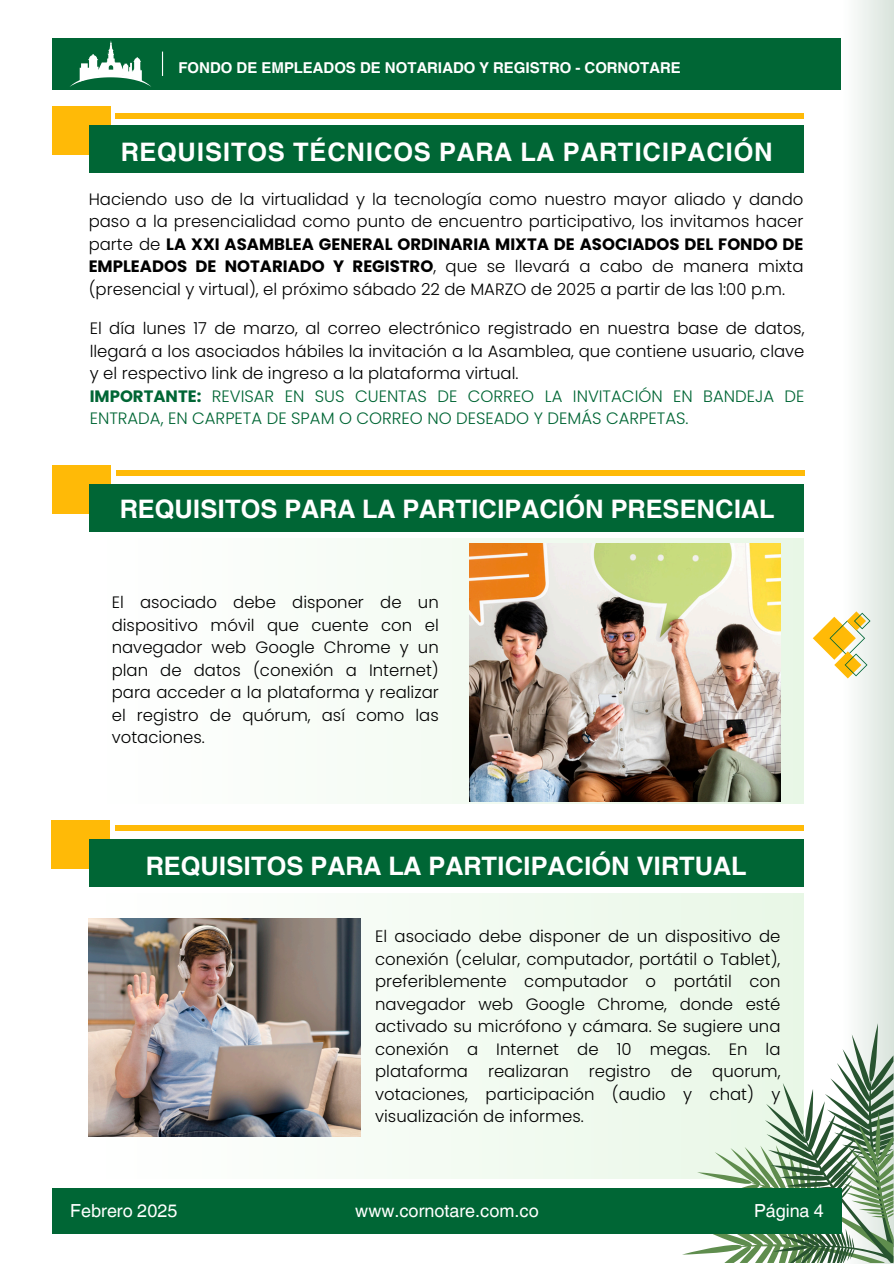
<style>
.page{position:relative;width:894px;height:1264px;background:#fff}
.page>*{position:absolute;margin:0;border:0;box-sizing:border-box;transform-origin:0 0}
.t1{font:700 25.5px "Helvetica World";color:#fff}
.t2{font:700 25.5px "Helvetica World";letter-spacing:.03em;color:#fff}
.t3{font:18px "Helvetica World";color:#fff}
.t4{font:300 16.5px/22.5px "Poppins";color:#000;text-align:justify}
.t5{font:300 16.5px/22.5px "Poppins";color:#006635}
.t6{font:700 15px "Helvetica World";color:#fff}
.s1{font-weight:700}
</style>
<div class="page">
<div style="left:89px;top:893px;width:714px;height:285px;background:#f1faf0"></div>
<div style="left:115px;top:113px;width:688px;height:6px;background:#ffba07"></div>
<div style="left:52px;top:107px;width:58px;height:48px;background:#ffba07"></div>
<div style="left:89px;top:125px;width:715px;height:48px;background:#006635"></div>
<div style="left:115px;top:825px;width:688px;height:6px;background:#ffba07"></div>
<div style="left:51px;top:820px;width:59px;height:48px;background:#ffba07"></div>
<div style="left:89px;top:839px;width:714px;height:47px;background:#006635"></div>
<div style="left:52px;top:38px;width:789px;height:51px;background:#006635"></div>
<svg style="left:162px;top:52px;width:1px;height:24px"></svg>
<div style="left:90px;top:538px;width:713px;height:265px;background:linear-gradient(to right,#fff,#e8f7e5)"></div>
<div style="left:116px;top:470px;width:688px;height:6px;background:#ffba07"></div>
<div style="left:52px;top:465px;width:58px;height:48px;background:#ffba07"></div>
<div style="left:89px;top:484px;width:715px;height:47px;background:#006635"></div>
<img style="left:470px;top:543px;width:310px;height:259px">
<img style="left:89px;top:918px;width:271px;height:218px">
<div style="left:841px;top:0;width:52px;height:1263px;background:linear-gradient(to right,#fff,#dae4dc)"></div>
<svg style="left:681px;top:1023px;width:212px;height:239px"></svg>
<div style="left:52px;top:1188px;width:789px;height:45px;background:#006635"></div>
<svg style="left:812px;top:611px;width:57px;height:67px"></svg>
<svg style="left:70px;top:41px;width:81px;height:46px"></svg>
<h1 class="t6" style="left:178px;top:56px;width:503px">FONDO DE EMPLEADOS DE NOTARIADO Y REGISTRO - CORNOTARE</h1>
<p class="t2" style="left:121px;top:131px;width:653px">REQUISITOS TÉCNICOS PARA LA PARTICIPACIÓN</p>
<p class="t4" style="left:89px;top:188px;width:716px">Haciendo uso de la virtualidad y la tecnología como nuestro mayor aliado y dando paso a la presencialidad como punto de encuentro participativo, los invitamos hacer parte de <span class="s1">LA XXI ASAMBLEA GENERAL ORDINARIA MIXTA DE ASOCIADOS DEL FONDO DE EMPLEADOS DE NOTARIADO Y REGISTRO</span>, que se llevará a cabo de manera mixta (presencial y virtual), el próximo sábado 22 de MARZO de 2025 a partir de las 1:00 p.m.</p>
<p class="t4" style="left:90px;top:317px;width:716px">El día lunes 17 de marzo, al correo electrónico registrado en nuestra base de datos, llegará a los asociados hábiles la invitación a la Asamblea, que contiene usuario, clave y el respectivo link de ingreso a la plataforma virtual.</p>
<h1 class="t5" style="left:90px;top:384px;width:716px"><span class="s1">IMPORTANTE:</span> REVISAR EN SUS CUENTAS DE CORREO LA INVITACIÓN EN BANDEJA DE<br>ENTRADA, EN CARPETA DE SPAM O CORREO NO DESEADO Y DEMÁS CARPETAS.</h1>
<p class="t1" style="left:120px;top:488px;width:656px">REQUISITOS PARA LA PARTICIPACIÓN PRESENCIAL</p>
<p class="t4" style="left:112px;top:591px;width:328px">El asociado debe disponer de un dispositivo móvil que cuente con el navegador web Google Chrome y un plan de datos (conexión a Internet) para acceder a la plataforma y realizar el registro de quórum, así como las votaciones.</p>
<p class="t1" style="left:146px;top:844px;width:602px">REQUISITOS PARA LA PARTICIPACIÓN VIRTUAL</p>
<p class="t4" style="left:375px;top:925px;width:407px">El asociado debe disponer de un dispositivo de conexión (celular, computador, portátil o Tablet), preferiblemente computador o portátil con navegador web Google Chrome, donde esté activado su micrófono y cámara. Se sugiere una conexión a Internet de 10 megas. En la plataforma realizaran registro de quorum, votaciones, participación (audio y chat) y visualización de informes.</p>
<h2 class="t3" style="left:70px;top:1199px;width:109px">Febrero 2025</h2>
<h1 class="t3" style="left:355px;top:1199px;width:185px">www.cornotare.com.co</h1>
<h2 class="t3" style="left:754px;top:1199px;width:71px">Página 4</h2>
</div>
